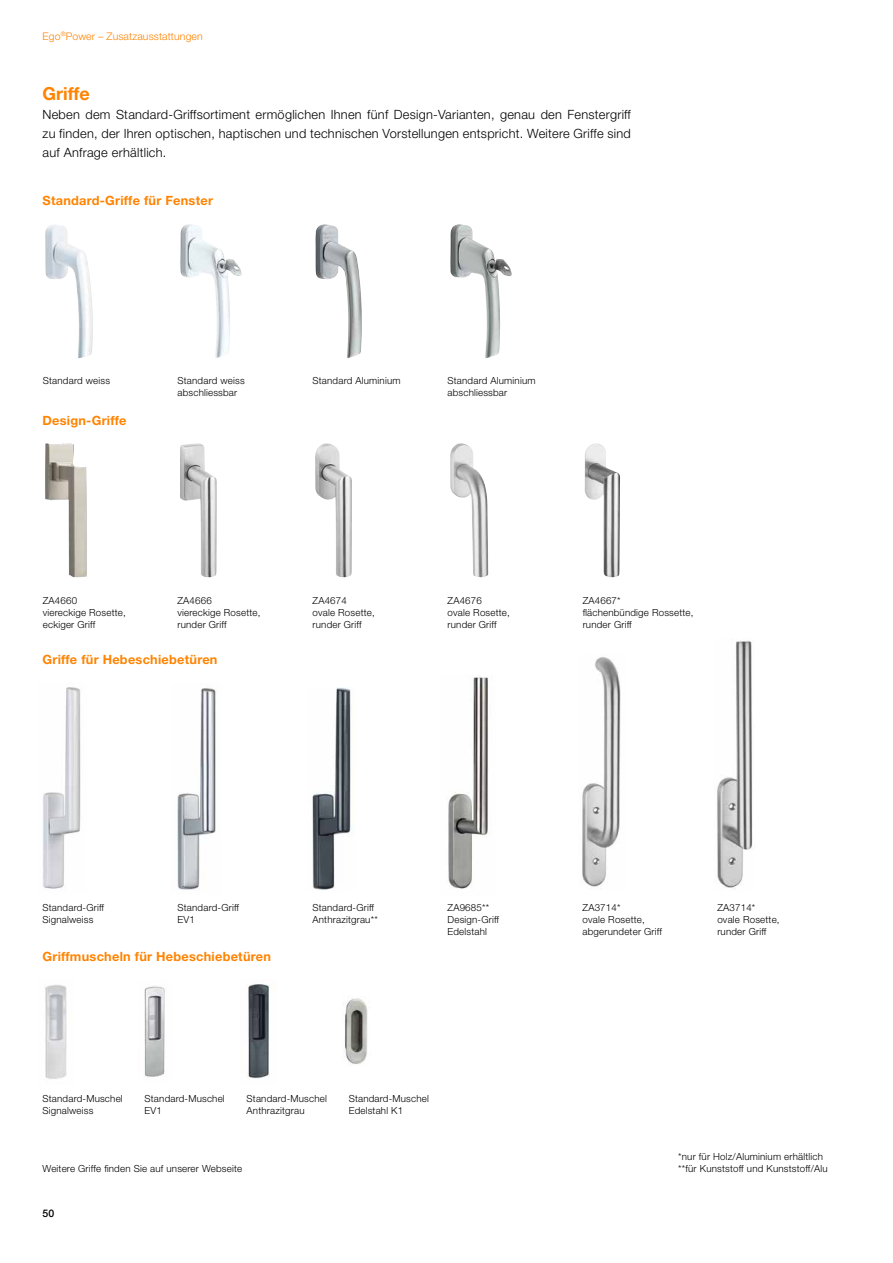
<style>
.page{position:relative;width:893px;height:1263px;background:#fff}
.page>*{position:absolute;margin:0;border:0;box-sizing:border-box;transform-origin:0 0}
.t1{font:700 18px "Helvetica Neue LT Std";color:#ff8300}
.t2{font:300 12.75px/19.2px "Helvetica Neue LT Std";letter-spacing:.02em;color:#000;text-align:justify}
.t3{font:700 12.75px "Helvetica Neue LT Std";letter-spacing:.02em;color:#ff8300}
.t4{font:300 10.5px "Helvetica Neue LT Std";letter-spacing:.01em;color:#ff8300}
.t5{font:500 10.5px "Helvetica Neue LT Std";color:#000}
.t6{font:300 9.75px/12px "Helvetica Neue LT Std";letter-spacing:.02em;color:#000}
</style>
<div class="page">
<img style="left:45px;top:443px;width:42px;height:134px">
<img style="left:45px;top:225px;width:48px;height:133px">
<img style="left:180px;top:443px;width:37px;height:134px">
<img style="left:180px;top:224px;width:62px;height:134px">
<img style="left:315px;top:443px;width:37px;height:134px">
<img style="left:315px;top:224px;width:47px;height:134px">
<img style="left:585px;top:443px;width:35px;height:135px">
<img style="left:450px;top:224px;width:62px;height:135px">
<img style="left:717px;top:640px;width:36px;height:249px">
<img style="left:582px;top:657px;width:39px;height:230px">
<img style="left:450px;top:443px;width:39px;height:135px">
<img style="left:312px;top:687px;width:42px;height:203px">
<img style="left:448px;top:677px;width:40px;height:212px">
<img style="left:177px;top:688px;width:39px;height:203px">
<img style="left:43px;top:687px;width:38px;height:202px">
<img style="left:344px;top:998px;width:24px;height:66px">
<img style="left:144px;top:986px;width:21px;height:92px">
<img style="left:248px;top:984px;width:27px;height:95px">
<img style="left:45px;top:984px;width:22px;height:95px">
<p class="t4" style="left:43px;top:30px;width:162px">Ego<sup>®</sup>Power – Zusatzausstattungen</p>
<h1 class="t1" style="left:43px;top:82px;width:49px">Griffe</h1>
<p class="t2" style="left:43px;top:105px;width:590px">Neben dem Standard-Griffsortiment ermöglichen Ihnen fünf Design-Varianten, genau den Fenstergriff zu finden, der Ihren optischen, haptischen und technischen Vorstellungen entspricht. Weitere Griffe sind auf Anfrage erhältlich.</p>
<h2 class="t3" style="left:43px;top:193px;width:172px">Standard-Griffe für Fenster</h2>
<p class="t6" style="left:43px;top:375px;width:69px">Standard weiss</p>
<h2 class="t3" style="left:43px;top:413px;width:86px">Design-Griffe</h2>
<p class="t6" style="left:178px;top:375px;width:69px">Standard weiss abschliessbar</p>
<p class="t6" style="left:313px;top:375px;width:90px">Standard Aluminium</p>
<p class="t6" style="left:448px;top:375px;width:90px">Standard Aluminium abschliessbar</p>
<p class="t6" style="left:43px;top:595px;width:84px">ZA4660<br>viereckige Rosette, eckiger Griff</p>
<p class="t6" style="left:178px;top:595px;width:84px">ZA4666<br>viereckige Rosette, runder Griff</p>
<h2 class="t3" style="left:43px;top:652px;width:176px">Griffe für Hebeschiebetüren</h2>
<p class="t6" style="left:313px;top:595px;width:64px">ZA4674<br>ovale Rosette, runder Griff</p>
<p class="t6" style="left:448px;top:595px;width:64px">ZA4676<br>ovale Rosette, runder Griff</p>
<p class="t6" style="left:583px;top:595px;width:112px">ZA4667*<br>flächenbündige Rossette, runder Griff</p>
<p class="t6" style="left:43px;top:901px;width:63px">Standard-Griff<br>Signalweiss</p>
<p class="t6" style="left:178px;top:901px;width:63px">Standard-Griff<br>EV1</p>
<p class="t6" style="left:313px;top:901px;width:67px">Standard-Griff<br>Anthrazitgrau**</p>
<p class="t6" style="left:717px;top:901px;width:64px">ZA3714* ovale Rosette, runder Griff</p>
<h2 class="t3" style="left:43px;top:949px;width:230px">Griffmuscheln für Hebeschiebetüren</h2>
<p class="t6" style="left:448px;top:901px;width:53px">ZA9685**<br>Design-Griff<br>Edelstahl</p>
<p class="t6" style="left:583px;top:901px;width:81px">ZA3714*<br>ovale Rosette, abgerundeter Griff</p>
<p class="t6" style="left:43px;top:1092px;width:82px">Standard-Muschel<br>Signalweiss</p>
<p class="t6" style="left:145px;top:1092px;width:82px">Standard-Muschel<br>EV1</p>
<p class="t6" style="left:247px;top:1092px;width:82px">Standard-Muschel<br>Anthrazitgrau</p>
<p class="t6" style="left:349px;top:1092px;width:82px">Standard-Muschel<br>Edelstahl K1</p>
<p class="t6" style="left:678px;top:1150px;width:146px">*nur für Holz/Aluminium erhältlich</p>
<p class="t6" style="left:43px;top:1162px;width:201px">Weitere Griffe finden Sie auf unserer Webseite</p>
<p class="t6" style="left:678px;top:1162px;width:151px">**für Kunststoff und Kunststoff/Alu</p>
<p class="t5" style="left:43px;top:1207px;width:13px">50</p>
</div>
